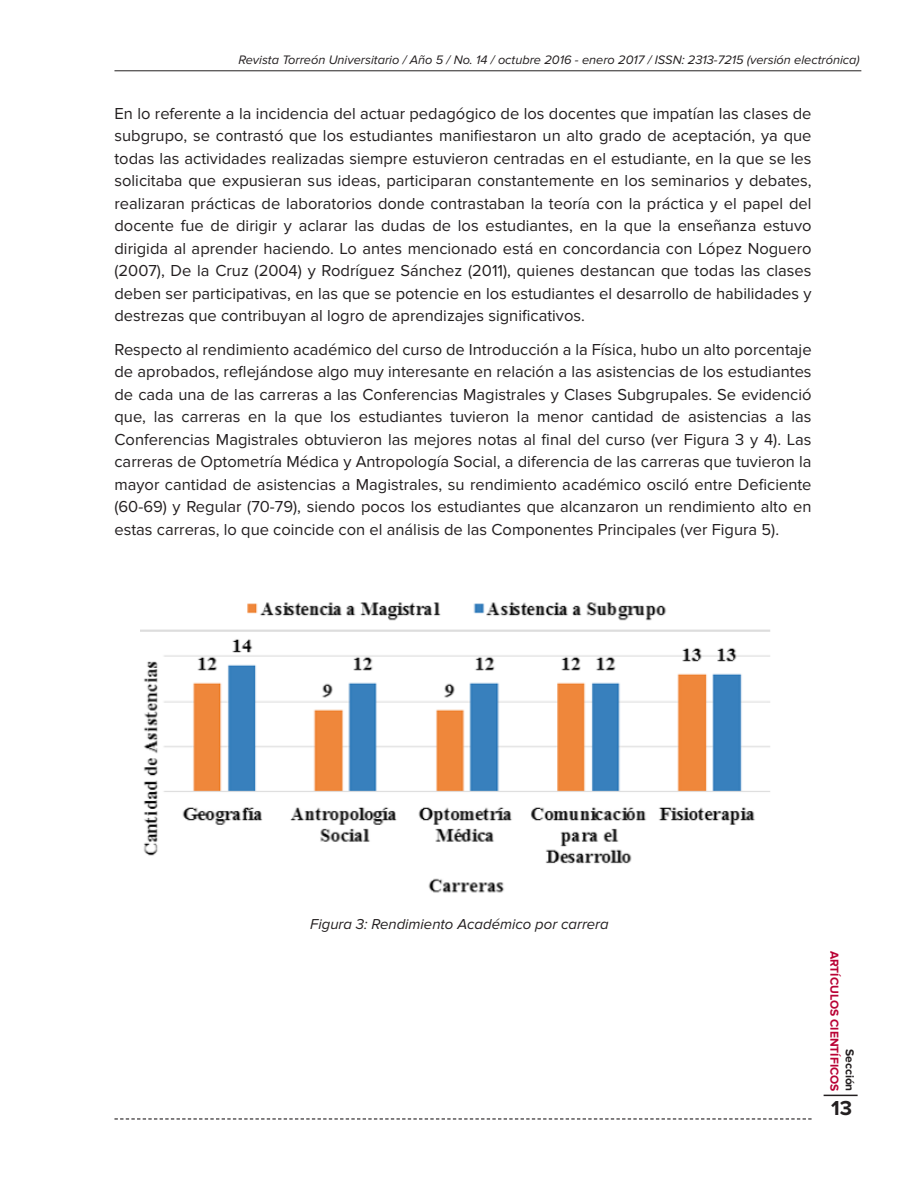
<style>
.page{position:relative;width:918px;height:1188px;background:#fff}
.page>*{position:absolute;margin:0;border:0;box-sizing:border-box;transform-origin:0 0}
.t1{font:700 21px "Proxima Nova";color:#231f20}
.Art__Parrafo{font:16.5px/22.5px "Proxima Nova";color:#231f20;text-align:justify}
.Pie_Tbls-Fgs{font:italic 14.85px "Proxima Nova";color:#231f20}
.t2{font:italic 12.75px "Proxima Nova";color:#231f20}
.t3{font:700 12px "Proxima Nova";color:#b90335}
.t4{font:700 12px "Proxima Nova";color:#231f20}
</style>
<div class="page">
<img style="left:141px;top:602px;width:629px;height:291px">
<hr style="left:114px;top:70px;width:747px;height:1px;background:#231f20">
<hr style="left:824px;top:1095px;width:34px;height:1px;background:#231f20">
<svg style="left:114px;top:1118px;width:698px;height:2px"></svg>
<p class="t2" style="left:238px;top:54px;width:623px">Revista Torreón Universitario / Año 5 / No. 14 / octubre 2016 - enero 2017 / ISSN: 2313-7215 (versión electrónica)</p>
<p class="Art__Parrafo" style="left:114px;top:102px;width:699px">En lo referente a la incidencia del actuar pedagógico de los docentes que impatían las clases de subgrupo, se contrastó que los estudiantes manifiestaron un alto grado de aceptación, ya que todas las actividades realizadas siempre estuvieron centradas en el estudiante, en la que se les solicitaba que expusieran sus ideas, participaran constantemente en los seminarios y debates, realizaran prácticas de laboratorios donde contrastaban la teoría con la práctica y el papel del docente fue de dirigir y aclarar las dudas de los estudiantes, en la que la enseñanza estuvo dirigida al aprender haciendo. Lo antes mencionado está en concordancia con López Noguero (2007), De la Cruz (2004) y Rodríguez Sánchez (2011), quienes destancan que todas las clases deben ser participativas, en las que se potencie en los estudiantes el desarrollo de habilidades y destrezas que contribuyan al logro de aprendizajes significativos.</p>
<p class="Art__Parrafo" style="left:114px;top:338px;width:699px">Respecto al rendimiento académico del curso de Introducción a la Física, hubo un alto porcentaje de aprobados, reflejándose algo muy interesante en relación a las asistencias de los estudiantes de cada una de las carreras a las Conferencias Magistrales y Clases Subgrupales. Se evidenció que, las carreras en la que los estudiantes tuvieron la menor cantidad de asistencias a las Conferencias Magistrales obtuvieron las mejores notas al final del curso (ver Figura 3 y 4). Las carreras de Optometría Médica y Antropología Social, a diferencia de las carreras que tuvieron la mayor cantidad de asistencias a Magistrales, su rendimiento académico osciló entre Deficiente (60-69) y Regular (70-79), siendo pocos los estudiantes que alcanzaron un rendimiento alto en estas carreras, lo que coincide con el análisis de las Componentes Principales (ver Figura 5).</p>
<p class="Pie_Tbls-Fgs" style="left:310px;top:917px;width:300px">Figura 3: Rendimiento Académico por carrera</p>
<p class="t3" style="left:841px;top:951px;width:142px;rotate:90deg">ARTÍCULOS CIENTÍFICOS</p>
<p class="t1" style="left:831px;top:1096px;width:22px">13</p>
<p class="t4" style="left:857px;top:1049px;width:44px;rotate:90deg">Sección</p>
</div>
